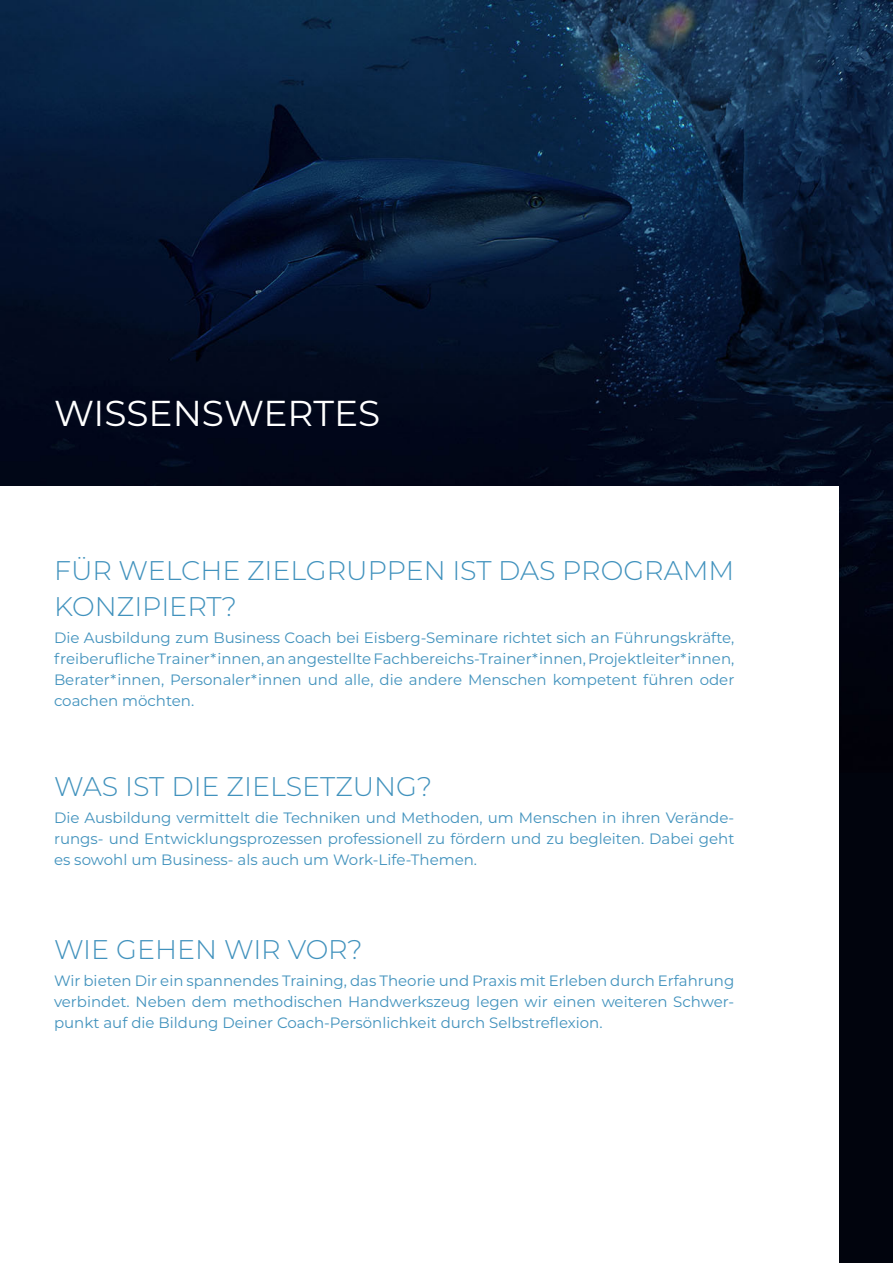
<style>
.page{position:relative;width:893px;height:1263px;background:#fff}
.page>*{position:absolute;margin:0;border:0;box-sizing:border-box;transform-origin:0 0}
.t1{font:36px "Montserrat";color:#fff}
.t2{font:300 27px/36px "Montserrat";color:#4192bd}
.t3{font:15px/21px "Montserrat";color:#4192bd;text-align:justify}
</style>
<div class="page">
<img style="left:0;top:0;width:893px;height:1263px">
<div style="left:0;top:486px;width:839px;height:777px;background:#fff"></div>
<h1 class="t1" style="left:54px;top:395px;width:328px">WISSENSWERTES</h1>
<h2 class="t2" style="left:54px;top:553px;width:682px">FÜR WELCHE ZIELGRUPPEN IST DAS PROGRAMM<br>KONZIPIERT?</h2>
<p class="t3" style="left:54px;top:628px;width:682px">Die Ausbildung zum Business Coach bei Eisberg-Seminare richtet sich an Führungskräfte, freiberufliche Trainer*innen, an angestellte Fachbereichs-Trainer*innen, Projektleiter*innen, Berater*innen, Personaler*innen und alle, die andere Menschen kompetent führen oder coachen möchten.</p>
<h2 class="t2" style="left:54px;top:769px;width:380px">WAS IST DIE ZIELSETZUNG?</h2>
<p class="t3" style="left:54px;top:808px;width:682px">Die Ausbildung vermittelt die Techniken und Methoden, um Menschen in ihren Verände&shy;rungs- und Entwicklungsprozessen professionell zu fördern und zu begleiten. Dabei geht es sowohl um Business- als auch um Work-Life-Themen.</p>
<h2 class="t2" style="left:54px;top:931px;width:310px">WIE GEHEN WIR VOR?</h2>
<p class="t3" style="left:54px;top:970px;width:682px">Wir bieten Dir ein spannendes Training, das Theorie und Praxis mit Erleben durch Erfahrung verbindet. Neben dem methodischen Handwerkszeug legen wir einen weiteren Schwer&shy;punkt auf die Bildung Deiner Coach-Persönlichkeit durch Selbstreflexion.</p>
</div>
